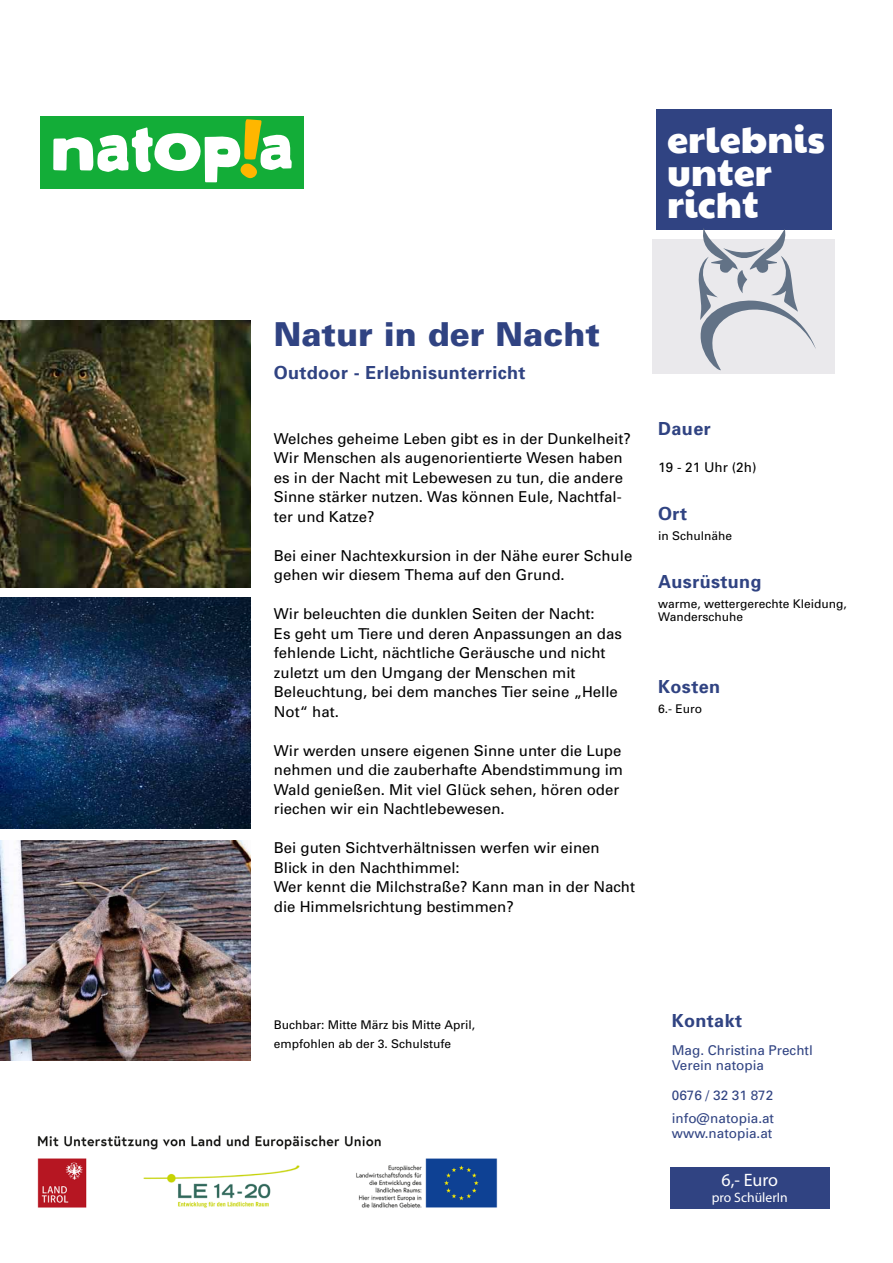
<style>
.page{position:relative;width:893px;height:1263px;background:#fff}
.page>*{position:absolute;margin:0;border:0;box-sizing:border-box;transform-origin:0 0}
.t1{font:37.5px/33px "Paytone One";color:#fff}
.t2{font:900 33px "Univers";color:#304382}
.t3{font:700 18px "Univers";letter-spacing:.02em;color:#304382}
.t4{font:18px "Myriad Pro";color:#fff}
.t5{font:15px/19.5px "Univers";color:#000}
.t6{font:13.65px "Myriad Pro";color:#fff}
.t7{font:13.5px/15px "Univers";color:#304382}
.t8{font:13.5px "Univers";color:#000}
.t9{font:12px/19.5px "Univers";color:#000}
</style>
<div class="page">
<div style="left:670px;top:1168px;width:159px;height:41px;background:#304382"></div>
<div style="left:40px;top:116px;width:263px;height:73px;background:#13ad38"></div>
<svg style="left:53px;top:119px;width:239px;height:63px"></svg>
<div style="left:656px;top:109px;width:175px;height:121px;background:#304382"></div>
<img style="left:0;top:841px;width:251px;height:219px">
<img style="left:0;top:320px;width:251px;height:268px">
<img style="left:0;top:598px;width:251px;height:231px">
<svg style="left:652px;top:228px;width:183px;height:143px;background:#d7d9df"></svg>
<img style="left:37px;top:1135px;width:461px;height:73px">
<h1 class="t1" style="left:667px;top:123px;width:160px">erlebnis unter richt</h1>
<h2 class="t2" style="left:274px;top:314px;width:328px">Natur in der Nacht</h2>
<p class="t3" style="left:274px;top:361px;width:253px">Outdoor - Erlebnisunterricht</p>
<p class="t5" style="left:274px;top:428px;width:359px">Welches geheime Leben gibt es in der Dunkelheit?<br>Wir Menschen als augenorientierte Wesen haben es in der Nacht mit Lebewesen zu tun, die andere Sinne stärker nutzen. Was können Eule, Nachtfal&shy;ter und Katze?</p>
<p class="t5" style="left:274px;top:545px;width:360px">Bei einer Nachtexkursion in der Nähe eurer Schule gehen wir diesem Thema auf den Grund.</p>
<p class="t5" style="left:274px;top:604px;width:350px">Wir beleuchten die dunklen Seiten der Nacht:<br>Es geht um Tiere und deren Anpassungen an das fehlende Licht, nächtliche Geräusche und nicht zuletzt um den Umgang der Menschen mit Beleuchtung, bei dem manches Tier seine „Helle Not“ hat.</p>
<p class="t5" style="left:274px;top:740px;width:351px">Wir werden unsere eigenen Sinne unter die Lupe nehmen und die zauberhafte Abendstimmung im Wald genießen. Mit viel Glück sehen, hören oder riechen wir ein Nachtlebewesen.</p>
<p class="t5" style="left:274px;top:838px;width:363px">Bei guten Sichtverhältnissen werfen wir einen Blick in den Nachthimmel:<br>Wer kennt die Milchstraße? Kann man in der Nacht die Himmelsrichtung bestimmen?</p>
<p class="t3" style="left:658px;top:417px;width:54px">Dauer</p>
<p class="t8" style="left:658px;top:459px;width:100px">19 - 21 Uhr (2h)</p>
<p class="t3" style="left:658px;top:502px;width:30px">Ort</p>
<p class="t9" style="left:658px;top:525px;width:76px">in Schulnähe</p>
<p class="t3" style="left:658px;top:570px;width:105px">Ausrüstung</p>
<p class="t9" style="left:658px;top:596px;width:190px;line-height:13.5px">warme, wettergerechte Kleidung,<br>Wanderschuhe</p>
<p class="t3" style="left:658px;top:675px;width:63px">Kosten</p>
<p class="t9" style="left:658px;top:699px;width:46px">6.- Euro</p>
<p class="t9" style="left:274px;top:1014px;width:203px">Buchbar: Mitte März bis Mitte April, empfohlen ab der 3. Schulstufe</p>
<p class="t3" style="left:672px;top:1009px;width:72px">Kontakt</p>
<p class="t7" style="left:672px;top:1043px;width:143px">Mag. Christina Prechtl<br>Verein natopia</p>
<p class="t7" style="left:672px;top:1084px;width:104px;line-height:22.5px">0676 / 32 31 872 info@natopia.at</p>
<p class="t7" style="left:672px;top:1125px;width:102px">www.natopia.at</p>
<p class="t4" style="left:721px;top:1169px;width:58px">6,- Euro</p>
<p class="t6" style="left:712px;top:1189px;width:77px">pro SchülerIn</p>
</div>
